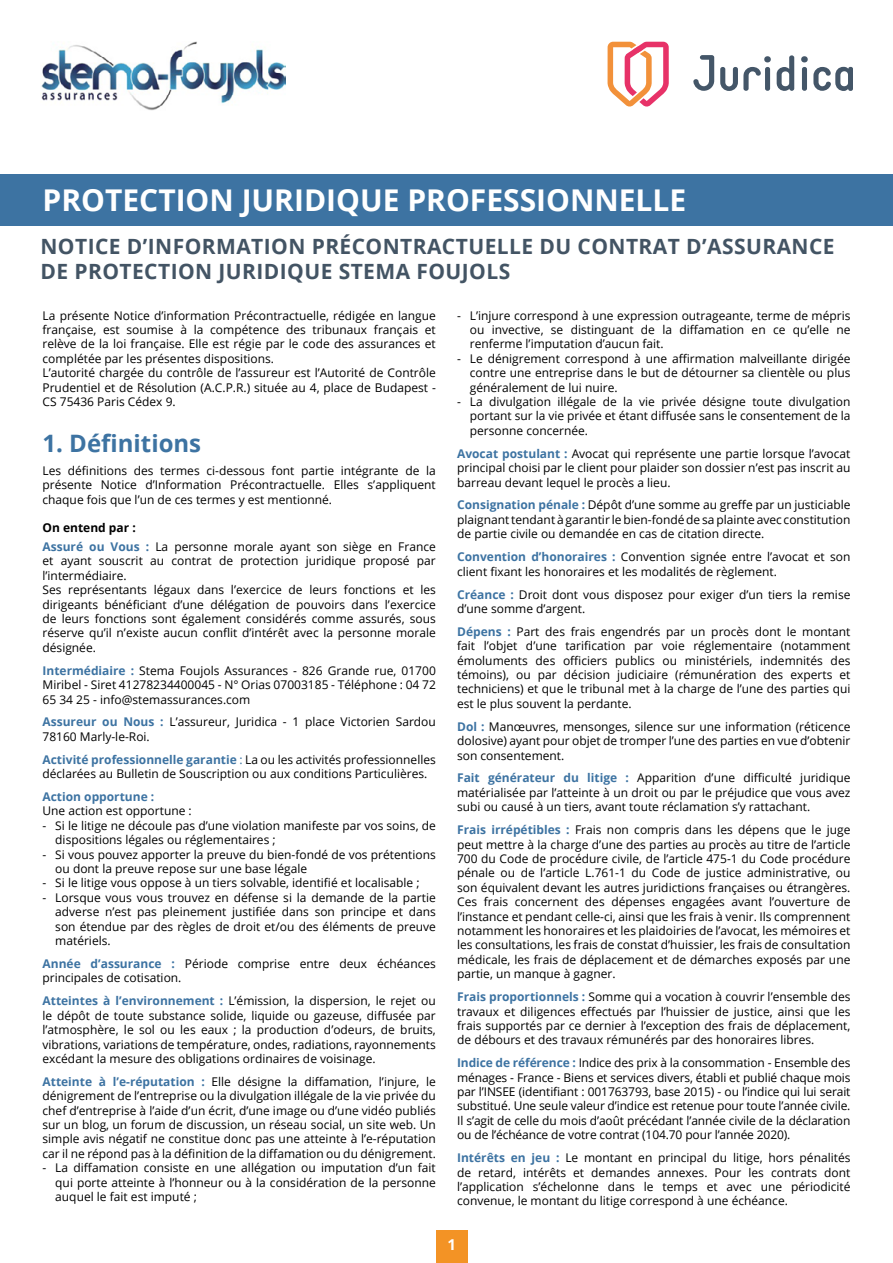
<style>
.page{position:relative;width:893px;height:1263px;background:#fff}
.page>*{position:absolute;margin:0;border:0;box-sizing:border-box;transform-origin:0 0}
.t1{font:700 30px "Open Sans";color:#fff}
.t2{font:700 24px "Open Sans";color:#3d73a2}
.t3{font:700 21px/25.2px "Open Sans";letter-spacing:.02em;color:#435464}
.t4{font:700 15px "Open Sans";color:#fff}
.t5{font:12px/14.4px "Open Sans";color:#000;text-align:justify}
.t6{font:700 12px "Open Sans";color:#3d73a2}
.s1{font-weight:700}
.s2{font-weight:700;color:#3d73a2}
.s3{color:#3d73a2}
</style>
<div class="page">
<div style="left:0;top:174px;width:893px;height:51px;background:#3d73a2"></div>
<svg style="left:608px;top:42px;width:61px;height:65px"></svg>
<svg style="left:693px;top:55px;width:160px;height:36px"></svg>
<img style="left:41px;top:42px;width:245px;height:68px">
<div style="left:436px;top:1230px;width:32px;height:33px;background:#f39325"></div>
<h1 class="t1" style="left:43px;top:179px;width:645px">PROTECTION JURIDIQUE PROFESSIONNELLE</h1>
<h3 class="t3" style="left:40px;top:233px;width:796px">NOTICE D’INFORMATION PRÉCONTRACTUELLE DU CONTRAT D’ASSURANCE<br>DE PROTECTION JURIDIQUE STEMA FOUJOLS</h3>
<p class="t5" style="left:43px;top:308px;width:395px;text-align:left">La présente Notice d’information Précontractuelle, rédigée en langue française, est soumise à la compétence des tribunaux français et relève de la loi française. Elle est régie par le code des assurances et complétée par les présentes dispositions.<br>L’autorité chargée du contrôle de l’assureur est l’Autorité de Contrôle Prudentiel et de Résolution (A.C.P.R.) située au 4, place de Budapest - CS 75436 Paris Cédex 9.</p>
<h2 class="t2" style="left:43px;top:426px;width:160px">1. Définitions</h2>
<p class="t5" style="left:43px;top:463px;width:395px">Les définitions des termes ci-dessous font partie intégrante de la présente Notice d’Information Précontractuelle. Elles s’appliquent chaque fois que l’un de ces termes y est mentionné.</p>
<p class="t5" style="left:43px;top:518px;width:395px;line-height:18.6px"><span class="s1">On entend par :<br></span><span class="s2">Assuré ou Vous :</span> La personne morale ayant son siège en France</p>
<p class="t5" style="left:43px;top:553px;width:395px;text-align:left">et ayant souscrit au contrat de protection juridique proposé par l’intermédiaire.<br>Ses représentants légaux dans l’exercice de leurs fonctions et les dirigeants bénéficiant d’une délégation de pouvoirs dans l’exercice de leurs fonctions sont également considérés comme assurés, sous réserve qu’il n’existe aucun conflit d’intérêt avec la personne morale désignée.</p>
<p class="t5" style="left:43px;top:663px;width:395px"><span class="s2">Intermédiaire :</span> Stema Foujols Assurances - 826 Grande rue, 01700<br>Miribel - Siret 41278234400045 - N° Orias 07003185 - Téléphone : 04 72<br>65 34 25 - info@stemassurances.com</p>
<p class="t5" style="left:43px;top:714px;width:395px"><span class="s2">Assureur ou Nous :</span> L’assureur, Juridica - 1 place Victorien Sardou<br>78160 Marly-le-Roi.</p>
<p class="t5" style="left:43px;top:752px;width:395px"><span class="s2">Activité professionnelle garantie</span> <span class="s3">:</span> La ou les activités professionnelles déclarées au Bulletin de Souscription ou aux conditions Particulières.</p>
<p class="t6" style="left:43px;top:788px;width:113px">Action opportune :</p>
<p class="t5" style="left:43px;top:804px;width:151px">Une action est opportune :</p>
<p class="t5" style="left:55px;top:818px;width:382px;text-indent:-13px">- Si le litige ne découle pas d’une violation manifeste par vos soins, de dispositions légales ou réglementaires ;</p>
<p class="t5" style="left:55px;top:847px;width:382px;text-indent:-13px">- Si vous pouvez apporter la preuve du bien-fondé de vos prétentions ou dont la preuve repose sur une base légale</p>
<p class="t5" style="left:43px;top:876px;width:379px">- Si le litige vous oppose à un tiers solvable, identifié et localisable ;</p>
<p class="t5" style="left:55px;top:890px;width:382px;text-indent:-13px">- Lorsque vous vous trouvez en défense si la demande de la partie adverse n’est pas pleinement justifiée dans son principe et dans son étendue par des règles de droit et/ou des éléments de preuve matériels.</p>
<p class="t5" style="left:43px;top:956px;width:395px"><span class="s2">Année d’assurance :</span> Période comprise entre deux échéances principales de cotisation.</p>
<p class="t5" style="left:43px;top:993px;width:395px"><span class="s2">Atteintes à l’environnement :</span> L’émission, la dispersion, le rejet ou le dépôt de toute substance solide, liquide ou gazeuse, diffusée par l’atmosphère, le sol ou les eaux ; la production d’odeurs, de bruits, vibrations, variations de température, ondes, radiations, rayonnements excédant la mesure des obligations ordinaires de voisinage.</p>
<p class="t5" style="left:43px;top:1074px;width:395px"><span class="s2">Atteinte à l’e-réputation :</span> Elle désigne la diffamation, l’injure, le dénigrement de l’entreprise ou la divulgation illégale de la vie privée du chef d’entreprise à l’aide d’un écrit, d’une image ou d’une vidéo publiés sur un blog, un forum de discussion, un réseau social, un site web. Un simple avis négatif ne constitue donc pas une atteinte à l’e-réputation car il ne répond pas à la définition de la diffamation ou du dénigrement.</p>
<p class="t5" style="left:55px;top:1160px;width:382px;text-indent:-13px">- La diffamation consiste en une allégation ou imputation d’un fait qui porte atteinte à l’honneur ou à la considération de la personne auquel le fait est imputé ;</p>
<p class="t5" style="left:470px;top:308px;width:382px;text-indent:-13px">- L’injure correspond à une expression outrageante, terme de mépris ou invective, se distinguant de la diffamation en ce qu’elle ne renferme l’imputation d’aucun fait.</p>
<p class="t5" style="left:470px;top:351px;width:382px;text-indent:-13px">- Le dénigrement correspond à une affirmation malveillante dirigée contre une entreprise dans le but de détourner sa clientèle ou plus généralement de lui nuire.</p>
<p class="t5" style="left:470px;top:394px;width:382px;text-indent:-13px">- La divulgation illégale de la vie privée désigne toute divulgation portant sur la vie privée et étant diffusée sans le consentement de la personne concernée.</p>
<p class="t5" style="left:457px;top:446px;width:395px"><span class="s2">Avocat postulant :</span> Avocat qui représente une partie lorsque l’avocat principal choisi par le client pour plaider son dossier n’est pas inscrit au barreau devant lequel le procès a lieu.</p>
<p class="t5" style="left:457px;top:498px;width:395px"><span class="s2">Consignation pénale :</span> Dépôt d’une somme au greffe par un justiciable plaignant tendant à garantir le bien-fondé de sa plainte avec constitution de partie civile ou demandée en cas de citation directe.</p>
<p class="t5" style="left:457px;top:549px;width:395px"><span class="s2">Convention d’honoraires :</span> Convention signée entre l’avocat et son client fixant les honoraires et les modalités de règlement.</p>
<p class="t5" style="left:457px;top:587px;width:395px"><span class="s2">Créance :</span> Droit dont vous disposez pour exiger d’un tiers la remise d’une somme d’argent.</p>
<p class="t5" style="left:457px;top:624px;width:395px"><span class="s2">Dépens :</span> Part des frais engendrés par un procès dont le montant fait l’objet d’une tarification par voie réglementaire (notamment émoluments des officiers publics ou ministériels, indemnités des témoins), ou par décision judiciaire (rémunération des experts et techniciens) et que le tribunal met à la charge de l’une des parties qui est le plus souvent la perdante.</p>
<p class="t5" style="left:457px;top:719px;width:395px"><span class="s2">Dol :</span> Manœuvres, mensonges, silence sur une information (réticence dolosive) ayant pour objet de tromper l’une des parties en vue d’obtenir son consentement.</p>
<p class="t5" style="left:457px;top:770px;width:395px"><span class="s2">Fait générateur du litige :</span> Apparition d’une difficulté juridique matérialisée par l’atteinte à un droit ou par le préjudice que vous avez subi ou causé à un tiers, avant toute réclamation s’y rattachant.</p>
<p class="t5" style="left:457px;top:822px;width:395px"><span class="s2">Frais irrépétibles :</span> Frais non compris dans les dépens que le juge peut mettre à la charge d’une des parties au procès au titre de l’article 700 du Code de procédure civile, de l’article 475-1 du Code procédure pénale ou de l’article L.761-1 du Code de justice administrative, ou son équivalent devant les autres juridictions françaises ou étrangères.<br>Ces frais concernent des dépenses engagées avant l’ouverture de l’instance et pendant celle-ci, ainsi que les frais à venir. Ils comprennent notamment les honoraires et les plaidoiries de l’avocat, les mémoires et les consultations, les frais de constat d’huissier, les frais de consultation médicale, les frais de déplacement et de démarches exposés par une partie, un manque à gagner.</p>
<p class="t5" style="left:457px;top:989px;width:395px"><span class="s2">Frais proportionnels :</span> Somme qui a vocation à couvrir l’ensemble des travaux et diligences effectués par l’huissier de justice, ainsi que les frais supportés par ce dernier à l’exception des frais de déplacement, de débours et des travaux rémunérés par des honoraires libres.</p>
<p class="t5" style="left:457px;top:1055px;width:395px"><span class="s2">Indice de référence :</span> Indice des prix à la consommation - Ensemble des ménages - France - Biens et services divers, établi et publié chaque mois par l’INSEE (identifiant : 001763793, base 2015) - ou l’indice qui lui serait substitué. Une seule valeur d’indice est retenue pour toute l’année civile.<br>Il s’agit de celle du mois d’août précédant l’année civile de la déclaration ou de l’échéance de votre contrat (104.70 pour l’année 2020).</p>
<p class="t5" style="left:457px;top:1150px;width:395px"><span class="s2">Intérêts en jeu :</span> Le montant en principal du litige, hors pénalités de retard, intérêts et demandes annexes. Pour les contrats dont l’application s’échelonne dans le temps et avec une périodicité convenue, le montant du litige correspond à une échéance.</p>
<p class="t4" style="left:447px;top:1234px;width:10px">1</p>
</div>
